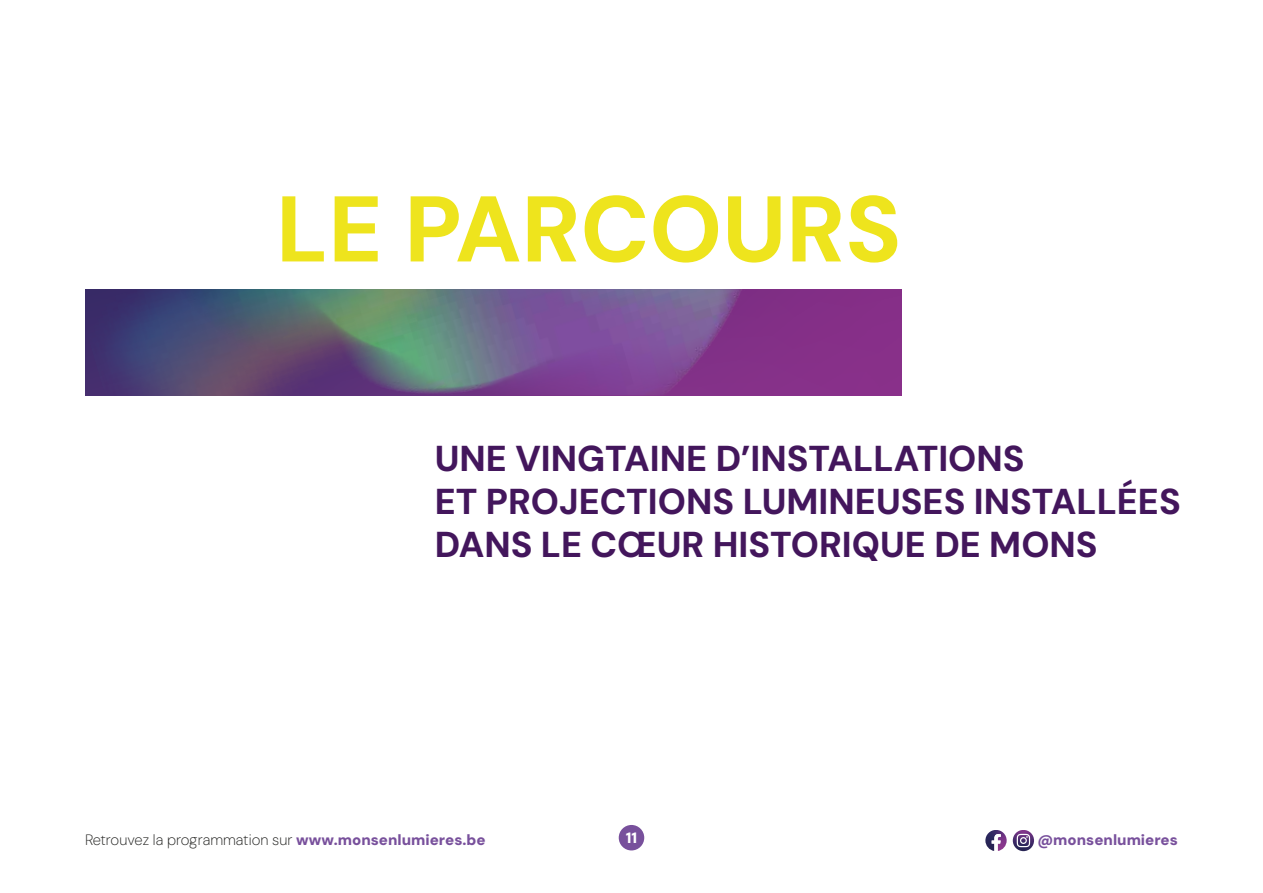
<style>
.page{position:relative;width:1263px;height:893px;background:#fff}
.page>*{position:absolute;margin:0;border:0;box-sizing:border-box;transform-origin:0 0}
.t1{font:800 93px "DM Sans";color:#eee41d}
.t2{font:800 36px/43.2px "DM Sans";color:#43165c}
.t3{font:200 15px "DM Sans";color:#1d1d1b}
.t4{font:900 15px "DM Sans";color:#78509c}
.t5{font:900 15px "DM Sans";color:#fff}
.s1{font-weight:900;color:#78509c}
</style>
<div class="page">
<div style="left:85px;top:289px;width:816px;height:106px;background:#853088"></div>
<img style="left:602px;top:352px;width:102px;height:43px">
<img style="left:602px;top:289px;width:140px;height:63px">
<img style="left:85px;top:289px;width:517px;height:106px">
<img style="left:304px;top:289px;width:387px;height:58px">
<div style="left:619px;top:825px;width:25px;height:25px;background:#78509c;border-radius:50%"></div>
<svg style="left:1013px;top:830px;width:21px;height:21px"></svg>
<svg style="left:1017px;top:834px;width:13px;height:13px"></svg>
<svg style="left:985px;top:830px;width:22px;height:21px"></svg>
<h1 class="t1" style="left:276px;top:170px;width:627px">LE PARCOURS</h1>
<p class="t2" style="left:435px;top:436px;width:747px">UNE VINGTAINE D’INSTALLATIONS<br>ET PROJECTIONS LUMINEUSES INSTALLÉES<br>DANS LE CŒUR HISTORIQUE DE MONS</p>
<p class="t3" style="left:85px;top:831px;width:402px">Retrouvez la programmation sur <span class="s1">www.monsenlumieres.be</span></p>
<p class="t5" style="left:626px;top:828px;width:13px">11</p>
<p class="t4" style="left:1037px;top:830px;width:142px">@monsenlumieres</p>
</div>
